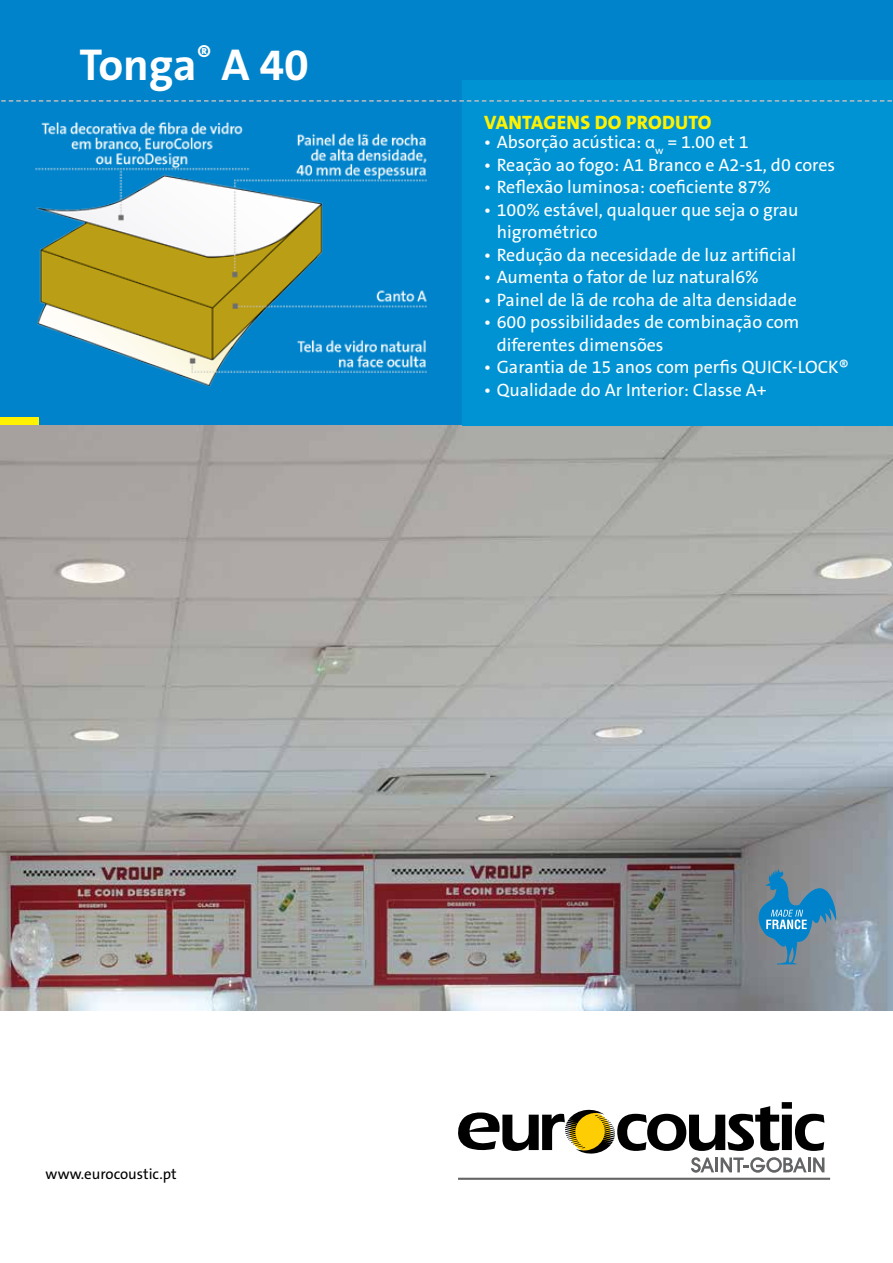
<style>
.page{position:relative;width:893px;height:1263px;background:#fff}
.page>*{position:absolute;margin:0;border:0;box-sizing:border-box;transform-origin:0 0}
.t1{font:700 45px "The Sans B W7";color:#fff}
.t2{font:800 19.5px "The Sans B W8";letter-spacing:.015em;color:#fff200}
.t3{font:18px/22.5px "The Sans B W5 Plain";color:#fff}
.t4{font:15px "The Sans B W5 Plain";color:#000}
.s1{font-family:"Myriad Pro"}
</style>
<div class="page">
<div style="left:0;top:0;width:893px;height:425px;background:#0083ca"></div>
<div style="left:0;top:417px;width:39px;height:8px;background:#fff200"></div>
<img style="left:0;top:425px;width:893px;height:585px">
<div style="left:462px;top:80px;width:431px;height:345px;background:#0093d3"></div>
<svg style="left:1px;top:100px;width:891px;height:2px"></svg>
<img style="left:35px;top:121px;width:392px;height:266px">
<hr style="left:458px;top:1178px;width:372px;height:2px;background:#636466">
<svg style="left:458px;top:1102px;width:366px;height:71px"></svg>
<svg style="left:749px;top:869px;width:88px;height:95px;background:#5b8ba6"></svg>
<h1 class="t1" style="left:79px;top:36px;width:231px">Tonga<sup>®</sup> A 40</h1>
<p class="t2" style="left:484px;top:110px;width:229px">VANTAGENS DO PRODUTO</p>
<p class="t3" style="left:484px;top:131px;width:266px">• Absorção acústica: <span class="s1">α</span><sub>w</sub> = 1.00 et 1</p>
<p class="t3" style="left:484px;top:154px;width:353px">• Reação ao fogo: A1 Branco e A2-s1, d0 cores</p>
<p class="t3" style="left:484px;top:176px;width:289px">• Reflexão luminosa: coeficiente 87%</p>
<p class="t3" style="left:497px;top:199px;width:303px;text-indent:-13px">• 100% estável, qualquer que seja o grau higrométrico</p>
<p class="t3" style="left:484px;top:244px;width:314px">• Redução da necesidade de luz artificial</p>
<p class="t3" style="left:484px;top:266px;width:276px">• Aumenta o fator de luz natural6%</p>
<p class="t3" style="left:484px;top:289px;width:314px">• Painel de lã de rcoha de alta densidade</p>
<p class="t3" style="left:497px;top:311px;width:304px;text-indent:-13px">• 600 possibilidades de combinação com diferentes dimensões</p>
<p class="t3" style="left:484px;top:356px;width:366px">• Garantia de 15 anos com perfis QUICK-LOCK®</p>
<p class="t3" style="left:484px;top:379px;width:284px">• Qualidade do Ar Interior: Classe A+</p>
<p class="t4" style="left:46px;top:1165px;width:133px">www.eurocoustic.pt</p>
</div>
